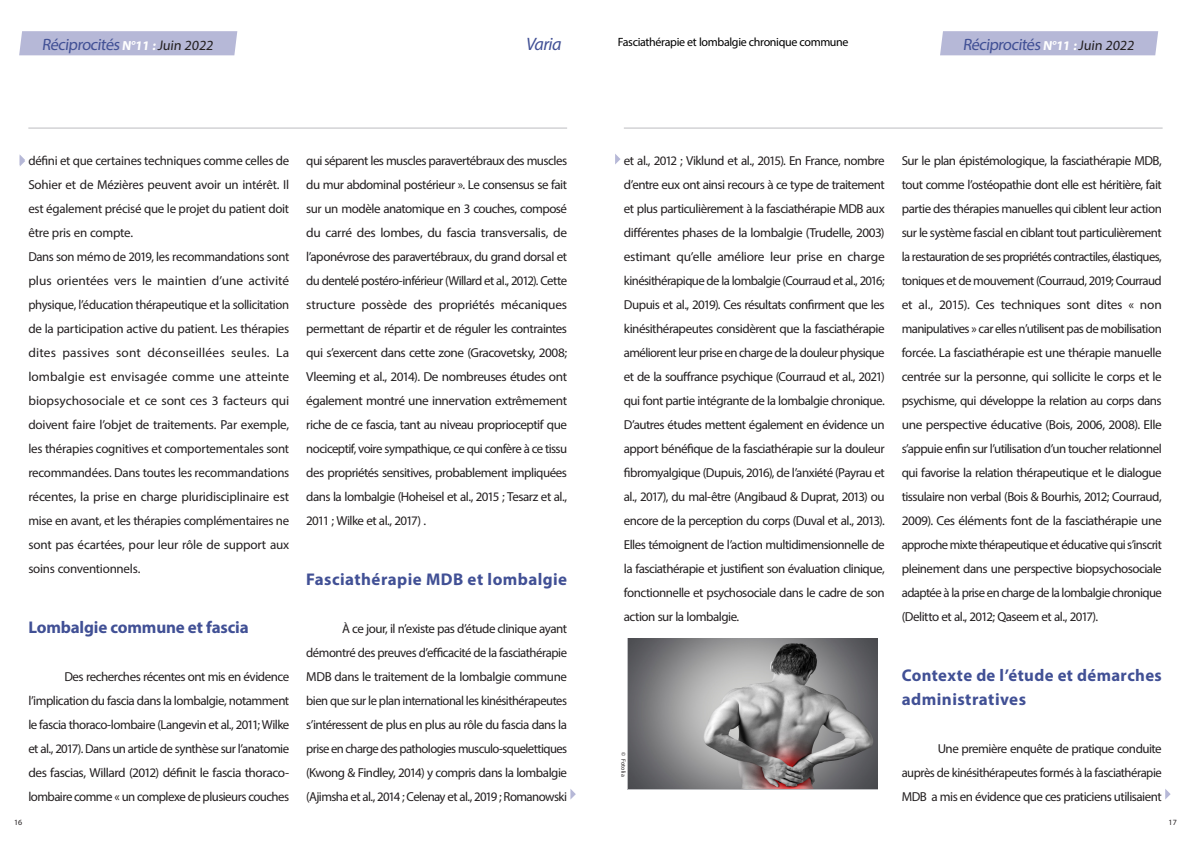
<style>
.page{position:relative;width:1191px;height:842px;background:#fff}
.page>*{position:absolute;margin:0;border:0;box-sizing:border-box;transform-origin:0 0}
.Titre_1_Réciprocités{font:italic 18px "Myriad Pro";letter-spacing:-.035em;color:#415095}
.texte_courant{font:700 17px/24px "Myriad Pro";letter-spacing:.025em;color:#415095}
.Titre_2_Réciprocités{font:700 17px "Myriad Pro";letter-spacing:-.01em;color:#415095}
.t1{font:16.4px "Myriad Pro";color:#415095}
.texte_courant-2{font:13px/24px "Myriad Pro";letter-spacing:-.04em;color:#231f20;text-align:justify}
.Chapô{font:12px "Myriad Pro";letter-spacing:-.03em;color:#000}
.t2{font:8px "Myriad Pro";color:#231f20}
.Chapô-2{font:6px "Myriad Pro";letter-spacing:.015em;color:#231f20}
.s1{font-weight:700;font-size:13.2px;color:#fff}
.s2{font-size:14px;color:#231f20}
</style>
<div class="page">
<div style="left:19px;top:31px;width:218px;height:24px;background:#b6b8d7"></div>
<div style="left:940px;top:31px;width:218px;height:24px;background:#b6b8d7"></div>
<svg style="left:1165px;top:789px;width:5px;height:10px"></svg>
<svg style="left:615px;top:154px;width:5px;height:11px"></svg>
<svg style="left:570px;top:789px;width:6px;height:10px"></svg>
<svg style="left:20px;top:155px;width:5px;height:11px"></svg>
<img style="left:629px;top:638px;width:248px;height:151px">
<hr style="left:28px;top:128px;width:539px;height:1px;background:#bcbdc0">
<hr style="left:624px;top:128px;width:538px;height:1px;background:#bcbdc0">
<p class="Chapô" style="left:618px;top:35px;width:232px">Fasciathérapie et lombalgie chronique commune</p>
<h1 class="Titre_1_Réciprocités" style="left:526px;top:33px;width:37px">Varia</h1>
<p class="t1" style="left:42px;top:34px;width:175px">Réciprocités <span class="s1">N°11 :</span><span class="s2">Juin 2022</span></p>
<p class="t1" style="left:962px;top:34px;width:175px">Réciprocités <span class="s1">N°11 :</span><span class="s2">Juin 2022</span></p>
<p class="texte_courant-2" style="left:28px;top:148px;width:262px">défini et que certaines techniques comme celles de Sohier et de Mézières peuvent avoir un intérêt. Il est également précisé que le projet du patient doit être pris en compte.</p>
<p class="texte_courant-2" style="left:28px;top:244px;width:262px">Dans son mémo de 2019, les recommandations sont plus orientées vers le maintien d’une activité physique, l’éducation thérapeutique et la sollicitation de la participation active du patient. Les thérapies dites passives sont déconseillées seules. La lombalgie est envisagée comme une atteinte biopsychosociale et ce sont ces 3 facteurs qui doivent faire l’objet de traitements. Par exemple, les thérapies cognitives et comportementales sont recommandées. Dans toutes les recommandations récentes, la prise en charge pluridisciplinaire est mise en avant, et les thérapies complémentaires ne sont pas écartées, pour leur rôle de support aux soins conventionnels.</p>
<p class="Titre_2_Réciprocités" style="left:28px;top:616px;width:222px">Lombalgie commune et fascia</p>
<p class="texte_courant-2" style="left:28px;top:664px;width:262px;text-indent:36px">Des recherches récentes ont mis en évidence l’implication du fascia dans la lombalgie, notamment le fascia thoraco-lombaire (Langevin et al., 2011; Wilke et al., 2017). Dans un article de synthèse sur l’anatomie des fascias, Willard (2012) définit le fascia thoraco&shy;lombaire comme « un complexe de plusieurs couches</p>
<p class="texte_courant-2" style="left:306px;top:148px;width:262px">qui séparent les muscles paravertébraux des muscles du mur abdominal postérieur ». Le consensus se fait sur un modèle anatomique en 3 couches, composé du carré des lombes, du fascia transversalis, de l’aponévrose des paravertébraux, du grand dorsal et du dentelé postéro-inférieur (Willard et al., 2012). Cette structure possède des propriétés mécaniques permettant de répartir et de réguler les contraintes qui s’exercent dans cette zone (Gracovetsky, 2008; Vleeming et al., 2014). De nombreuses études ont également montré une innervation extrêmement riche de ce fascia, tant au niveau proprioceptif que nociceptif, voire sympathique, ce qui confère à ce tissu des propriétés sensitives, probablement impliquées dans la lombalgie (Hoheisel et al., 2015 ; Tesarz et al., 2011 ; Wilke et al., 2017) .</p>
<p class="texte_courant" style="left:306px;top:566px;width:262px">Fasciathérapie MDB et lombalgie</p>
<p class="texte_courant-2" style="left:306px;top:616px;width:262px;text-indent:36px">À ce jour, il n’existe pas d’étude clinique ayant démontré des preuves d’efficacité de la fasciathérapie MDB dans le traitement de la lombalgie commune bien que sur le plan international les kinésithérapeutes s’intéressent de plus en plus au rôle du fascia dans la prise en charge des pathologies musculo-squelettiques (Kwong &amp; Findley, 2014) y compris dans la lombalgie (Ajimsha et al., 2014 ; Celenay et al., 2019 ; Romanowski</p>
<p class="texte_courant-2" style="left:624px;top:148px;width:262px">et al., 2012 ; Viklund et al., 2015). En France, nombre d’entre eux ont ainsi recours à ce type de traitement et plus particulièrement à la fasciathérapie MDB aux différentes phases de la lombalgie (Trudelle, 2003) estimant qu’elle améliore leur prise en charge kinésithérapique de la lombalgie (Courraud et al., 2016; Dupuis et al., 2019). Ces résultats confirment que les kinésithérapeutes considèrent que la fasciathérapie améliorent leur prise en charge de la douleur physique et de la souffrance psychique (Courraud et al., 2021) qui font partie intégrante de la lombalgie chronique.<br>D’autres études mettent également en évidence un apport bénéfique de la fasciathérapie sur la douleur fibromyalgique (Dupuis, 2016), de l’anxiété (Payrau et al., 2017), du mal-être (Angibaud &amp; Duprat, 2013) ou encore de la perception du corps (Duval et al., 2013).<br>Elles témoignent de l’action multidimensionnelle de la fasciathérapie et justifient son évaluation clinique, fonctionnelle et psychosociale dans le cadre de son action sur la lombalgie.</p>
<p class="texte_courant-2" style="left:901px;top:148px;width:262px">Sur le plan épistémologique, la fasciathérapie MDB, tout comme l’ostéopathie dont elle est héritière, fait partie des thérapies manuelles qui ciblent leur action sur le système fascial en ciblant tout particulièrement la restauration de ses propriétés contractiles, élastiques, toniques et de mouvement (Courraud, 2019; Courraud et al., 2015). Ces techniques sont dites « non manipulatives » car elles n’utilisent pas de mobilisation forcée. La fasciathérapie est une thérapie manuelle centrée sur la personne, qui sollicite le corps et le psychisme, qui développe la relation au corps dans une perspective éducative (Bois, 2006, 2008). Elle s’appuie enfin sur l’utilisation d’un toucher relationnel qui favorise la relation thérapeutique et le dialogue tissulaire non verbal (Bois &amp; Bourhis, 2012; Courraud, 2009). Ces éléments font de la fasciathérapie une approche mixte thérapeutique et éducative qui s’inscrit pleinement dans une perspective biopsychosociale adaptée à la prise en charge de la lombalgie chronique (Delitto et al., 2012; Qaseem et al., 2017).</p>
<p class="Chapô-2" style="left:627px;top:752px;width:26px;rotate:90deg">© Fotolia</p>
<p class="texte_courant" style="left:901px;top:662px;width:262px">Contexte de l’étude et démarches administratives</p>
<p class="texte_courant-2" style="left:901px;top:736px;width:261px;text-indent:36px">Une première enquête de pratique conduite auprès de kinésithérapeutes formés à la fasciathérapie MDB a mis en évidence que ces praticiens utilisaient</p>
<p class="t2" style="left:14px;top:818px;width:10px">16</p>
<p class="t2" style="left:1168px;top:818px;width:10px">17</p>
</div>
